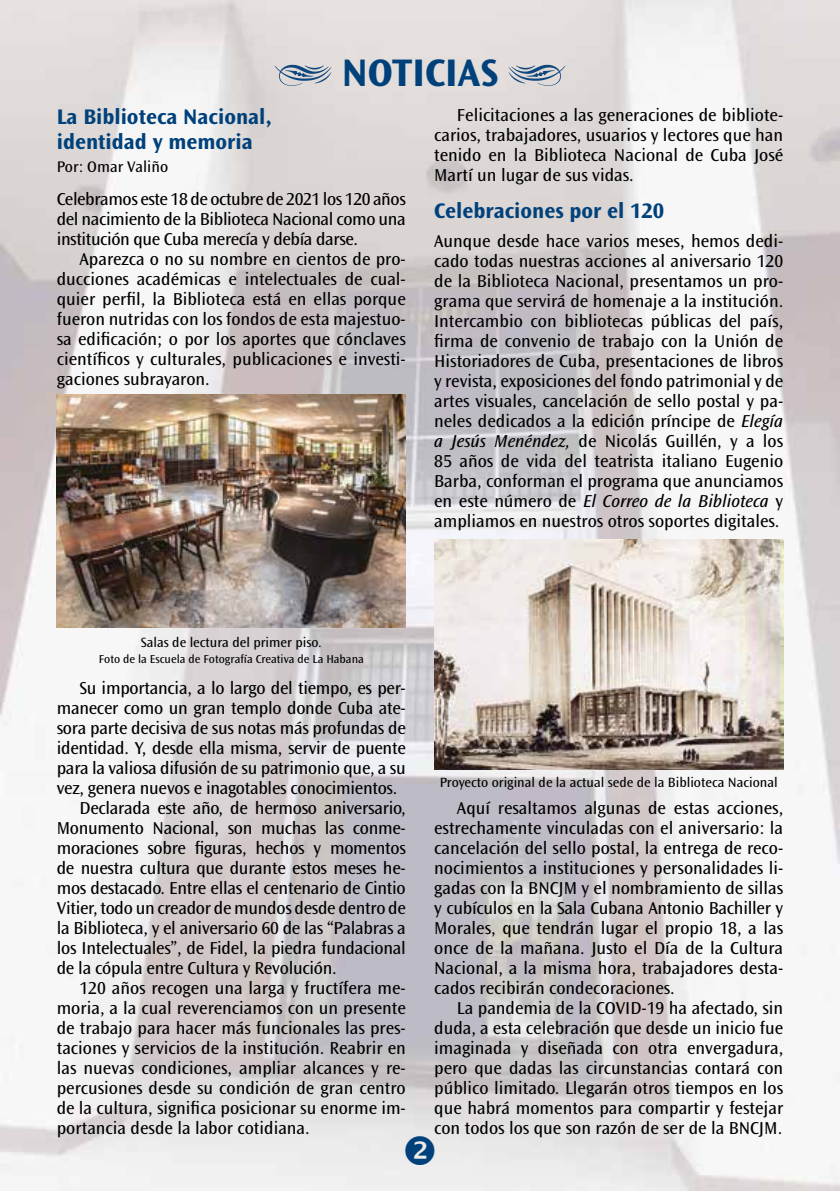
<style>
.page{position:relative;width:840px;height:1191px;background:#fff}
.page>*{position:absolute;margin:0;border:0;box-sizing:border-box;transform-origin:0 0}
.t1{font:700 40px "Ocean Sans Std";color:#00417b}
.t2{font:700 22px/25px "Ocean Sans Std";color:#00417b}
.t3{font:18px/20px "Ocean Sans Std";letter-spacing:-.015em;color:#000;text-align:justify}
.t4{font:16px "Ocean Sans Std";color:#000}
.t5{font:14px "Ocean Sans Std";color:#000}
.t6{font:12px "Ocean Sans Std";color:#000}
.s1{font-style:italic}
</style>
<div class="page">
<img style="left:0;top:0;width:839px;height:1191px">
<svg style="left:274px;top:65px;width:57px;height:21px"></svg>
<svg style="left:508px;top:65px;width:57px;height:21px"></svg>
<img style="left:434px;top:540px;width:348px;height:229px">
<img style="left:57px;top:395px;width:348px;height:232px">
<svg style="left:405px;top:1135px;width:29px;height:30px"></svg>
<h1 class="t1" style="left:341px;top:50px;width:158px">NOTICIAS</h1>
<p class="t2" style="left:57px;top:104px;width:216px">La Biblioteca Nacional, identidad y memoria</p>
<p class="t4" style="left:57px;top:158px;width:113px">Por: Omar Valiño</p>
<p class="t3" style="left:57px;top:189px;width:350px">Celebramos este 18 de octubre de 2021 los 120 años del nacimiento de la Biblioteca Nacional como una institución que Cuba merecía y debía darse.</p>
<p class="t3" style="left:57px;top:249px;width:350px;text-indent:23px">Aparezca o no su nombre en cientos de pro&shy;ducciones académicas e intelectuales de cual&shy;quier perfil, la Biblioteca está en ellas porque fueron nutridas con los fondos de esta majestuo&shy;sa edificación; o por los aportes que cónclaves científicos y culturales, publicaciones e investi&shy;gaciones subrayaron.</p>
<p class="t3" style="left:434px;top:105px;width:350px;text-indent:23px">Felicitaciones a las generaciones de bibliote&shy;carios, trabajadores, usuarios y lectores que han tenido en la Biblioteca Nacional de Cuba José Martí un lugar de sus vidas.</p>
<p class="t2" style="left:434px;top:198px;width:231px">Celebraciones por el 120</p>
<p class="t3" style="left:434px;top:231px;width:350px">Aunque desde hace varios meses, hemos dedi&shy;cado todas nuestras acciones al aniversario 120 de la Biblioteca Nacional, presentamos un pro&shy;grama que servirá de homenaje a la institución.<br>Intercambio con bibliotecas públicas del país, firma de convenio de trabajo con la Unión de Historiadores de Cuba, presentaciones de libros y revista, exposiciones del fondo patrimonial y de artes visuales, cancelación de sello postal y pa&shy;neles dedicados a la edición príncipe de <span class="s1">Elegía a Jesús Menéndez,</span> de Nicolás Guillén, y a los 85 años de vida del teatrista italiano Eugenio Barba, conforman el programa que anunciamos en este número de <span class="s1">El Correo de la Biblioteca</span> y ampliamos en nuestros otros soportes digitales.</p>
<p class="t5" style="left:141px;top:634px;width:182px">Salas de lectura del primer piso.</p>
<p class="t6" style="left:99px;top:652px;width:266px">Foto de la Escuela de Fotografía Creativa de La Habana</p>
<p class="t3" style="left:79px;top:678px;width:327px">Su importancia, a lo largo del tiempo, es per-</p>
<p class="t3" style="left:57px;top:698px;width:350px">manecer como un gran templo donde Cuba ate-</p>
<p class="t3" style="left:57px;top:718px;width:350px">sora parte decisiva de sus notas más profundas de</p>
<p class="t3" style="left:57px;top:738px;width:350px">identidad. Y, desde ella misma, servir de puente</p>
<p class="t3" style="left:57px;top:758px;width:350px">para la valiosa difusión de su patrimonio que, a su</p>
<p class="t3" style="left:57px;top:778px;width:342px">vez, genera nuevos e inagotables conocimientos.</p>
<p class="t3" style="left:79px;top:798px;width:327px">Declarada este año, de hermoso aniversario,</p>
<p class="t3" style="left:57px;top:818px;width:350px">Monumento Nacional, son muchas las conme-</p>
<p class="t3" style="left:57px;top:838px;width:350px">moraciones sobre figuras, hechos y momentos</p>
<p class="t3" style="left:57px;top:858px;width:350px">de nuestra cultura que durante estos meses he-</p>
<p class="t3" style="left:57px;top:878px;width:350px">mos destacado. Entre ellas el centenario de Cintio</p>
<p class="t3" style="left:57px;top:898px;width:350px">Vitier, todo un creador de mundos desde dentro de</p>
<p class="t3" style="left:57px;top:918px;width:350px">la Biblioteca, y el aniversario 60 de las “Palabras a</p>
<p class="t3" style="left:57px;top:938px;width:350px">los Intelectuales”, de Fidel, la piedra fundacional</p>
<p class="t3" style="left:57px;top:958px;width:281px">de la cópula entre Cultura y Revolución.</p>
<p class="t3" style="left:79px;top:978px;width:327px">120 años recogen una larga y fructífera me-</p>
<p class="t3" style="left:57px;top:998px;width:350px">moria, a la cual reverenciamos con un presente</p>
<p class="t3" style="left:57px;top:1018px;width:350px">de trabajo para hacer más funcionales las pres-</p>
<p class="t3" style="left:57px;top:1038px;width:350px">taciones y servicios de la institución. Reabrir en</p>
<p class="t3" style="left:57px;top:1058px;width:350px">las nuevas condiciones, ampliar alcances y re-</p>
<p class="t3" style="left:57px;top:1078px;width:350px">percusiones desde su condición de gran centro</p>
<p class="t3" style="left:57px;top:1098px;width:350px">de la cultura, significa posicionar su enorme im-</p>
<p class="t3" style="left:57px;top:1118px;width:254px">portancia desde la labor cotidiana.</p>
<p class="t5" style="left:439px;top:774px;width:339px">Proyecto original de la actual sede de la Biblioteca Nacional</p>
<p class="t3" style="left:434px;top:798px;width:350px;text-indent:23px">Aquí resaltamos algunas de estas acciones, estrechamente vinculadas con el aniversario: la cancelación del sello postal, la entrega de reco&shy;nocimientos a instituciones y personalidades li&shy;gadas con la BNCJM y el nombramiento de sillas y cubículos en la Sala Cubana Antonio Bachiller y Morales, que tendrán lugar el propio 18, a las once de la mañana. Justo el Día de la Cultura Nacional, a la misma hora, trabajadores desta&shy;cados recibirán condecoraciones.</p>
<p class="t3" style="left:434px;top:998px;width:350px;text-indent:23px">La pandemia de la COVID-19 ha afectado, sin duda, a esta celebración que desde un inicio fue imaginada y diseñada con otra envergadura, pero que dadas las circunstancias contará con público limitado. Llegarán otros tiempos en los que habrá momentos para compartir y festejar con todos los que son razón de ser de la BNCJM.</p>
</div>
